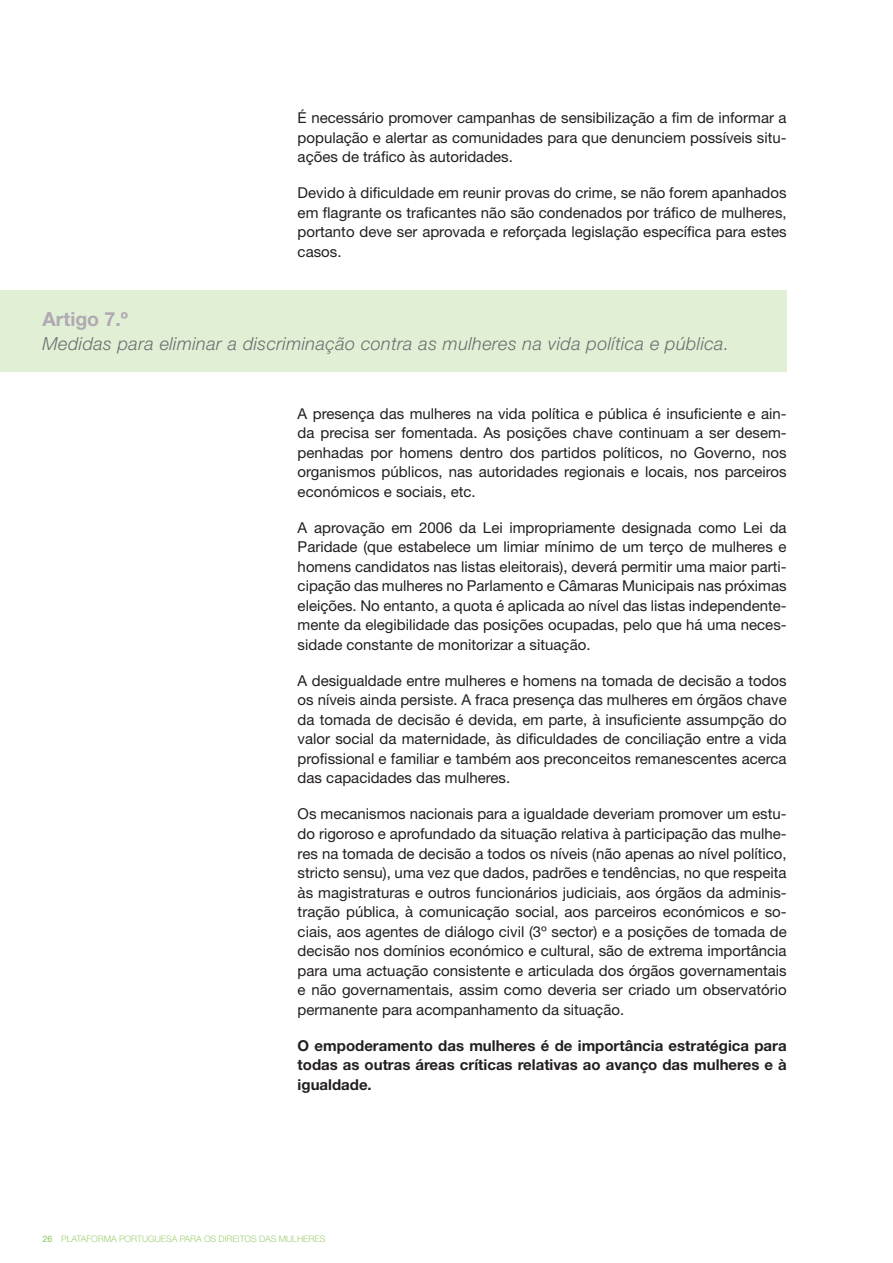
<style>
.page{position:relative;width:893px;height:1263px;background:#fff}
.page>*{position:absolute;margin:0;border:0;box-sizing:border-box;transform-origin:0 0}
.t1{font:700 19.5px "Helvetica Neue LT Std";color:#b0a9b3}
.t2{font:italic 300 18px "Helvetica Neue LT Std";letter-spacing:.025em;color:#6c6d70}
.t3{font:15px/19.5px "Helvetica Neue LT Std";color:#231f20;text-align:justify}
.t4{font:700 15px/19.5px "Helvetica Neue LT Std";color:#231f20;text-align:justify}
.t5{font:300 9px "Helvetica Neue LT Std";letter-spacing:-.01em;color:#a1d076}
.s1{font-weight:500}
</style>
<div class="page">
<div style="left:0;top:290px;width:787px;height:82px;background:#e1efd4"></div>
<p class="t3" style="left:298px;top:108px;width:490px">É necessário promover campanhas de sensibilização a fim de informar a população e alertar as comunidades para que denunciem possíveis situ&shy;ações de tráfico às autoridades.</p>
<p class="t3" style="left:298px;top:183px;width:491px">Devido à dificuldade em reunir provas do crime, se não forem apanhados em flagrante os traficantes não são condenados por tráfico de mulheres, portanto deve ser aprovada e reforçada legislação específica para estes casos.</p>
<h1 class="t1" style="left:43px;top:307px;width:87px">Artigo 7.º</h1>
<p class="t2" style="left:43px;top:333px;width:688px">Medidas para eliminar a discriminação contra as mulheres na vida política e pública.</p>
<p class="t3" style="left:298px;top:404px;width:491px">A presença das mulheres na vida política e pública é insuficiente e ain&shy;da precisa ser fomentada. As posições chave continuam a ser desem&shy;penhadas por homens dentro dos partidos políticos, no Governo, nos organismos públicos, nas autoridades regionais e locais, nos parceiros económicos e sociais, etc.</p>
<p class="t3" style="left:298px;top:518px;width:491px">A aprovação em 2006 da Lei impropriamente designada como Lei da Paridade (que estabelece um limiar mínimo de um terço de mulheres e homens candidatos nas listas eleitorais), deverá permitir uma maior parti&shy;cipação das mulheres no Parlamento e Câmaras Municipais nas próximas eleições. No entanto, a quota é aplicada ao nível das listas independente&shy;mente da elegibilidade das posições ocupadas, pelo que há uma neces&shy;sidade constante de monitorizar a situação.</p>
<p class="t3" style="left:298px;top:671px;width:491px">A desigualdade entre mulheres e homens na tomada de decisão a todos os níveis ainda persiste. A fraca presença das mulheres em órgãos chave da tomada de decisão é devida, em parte, à insuficiente assumpção do valor social da maternidade, às dificuldades de conciliação entre a vida profissional e familiar e também aos preconceitos remanescentes acerca das capacidades das mulheres.</p>
<p class="t3" style="left:298px;top:804px;width:491px">Os mecanismos nacionais para a igualdade deveriam promover um estu&shy;do rigoroso e aprofundado da situação relativa à participação das mulhe&shy;res na tomada de decisão a todos os níveis (não apenas ao nível político, stricto sensu), uma vez que dados, padrões e tendências, no que respeita às magistraturas e outros funcionários judiciais, aos órgãos da adminis&shy;tração pública, à comunicação social, aos parceiros económicos e so&shy;ciais, aos agentes de diálogo civil (3º sector) e a posições de tomada de decisão nos domínios económico e cultural, são de extrema importância para uma actuação consistente e articulada dos órgãos governamentais e não governamentais, assim como deveria ser criado um observatório permanente para acompanhamento da situação.</p>
<p class="t4" style="left:298px;top:1035px;width:491px">O empoderamento das mulheres é de importância estratégica para todas as outras áreas críticas relativas ao avanço das mulheres e à igualdade.</p>
<p class="t5" style="left:43px;top:1233px;width:284px"><span class="s1">26</span> PLATAFORMA PORTUG UESA PARA OS DIREITOS DAS MULHERES</p>
</div>
